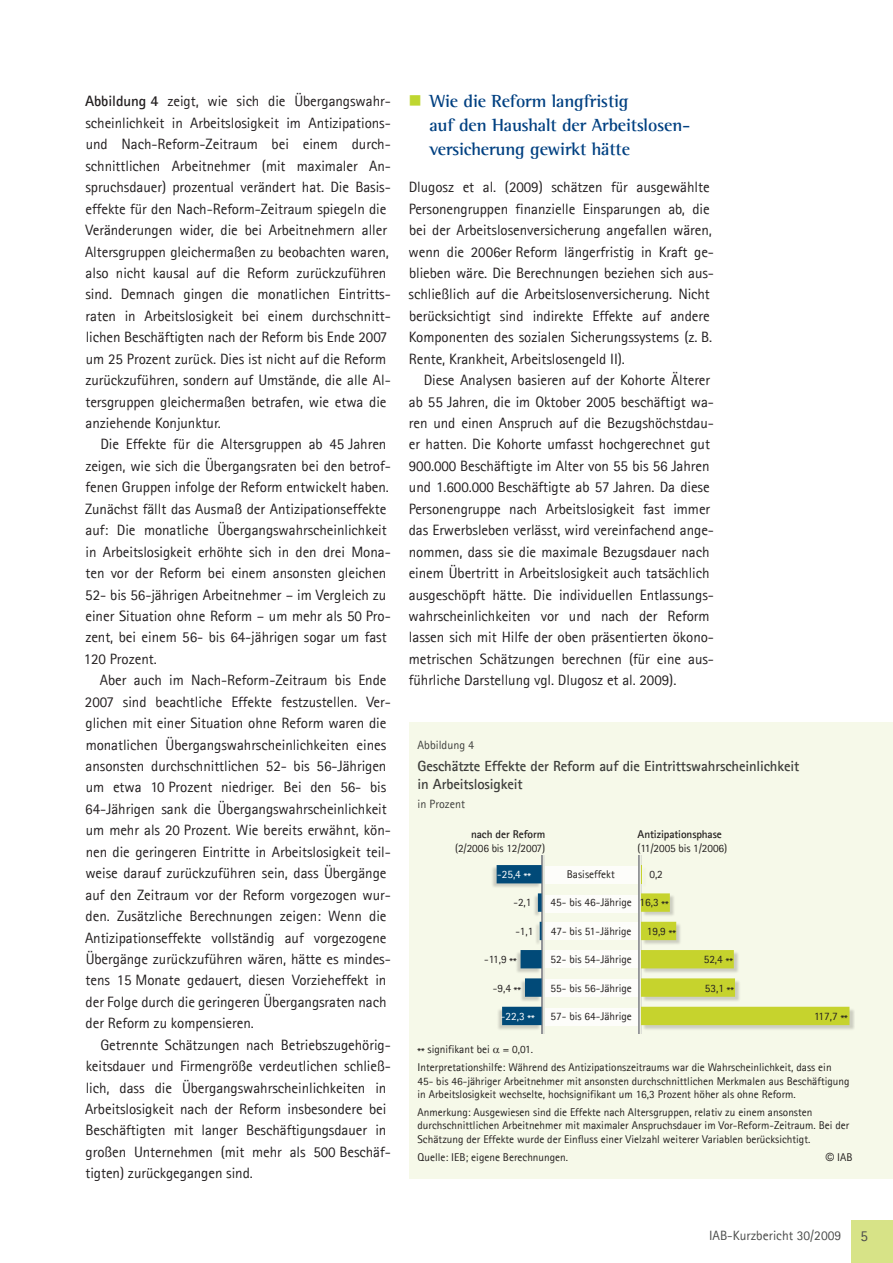
<style>
.page{position:relative;width:893px;height:1263px;background:#fff}
.page>*{position:absolute;margin:0;border:0;box-sizing:border-box;transform-origin:0 0}
.t1{font:700 18px/24px "Agfa Rotis Semi Serif";letter-spacing:-.01em;color:#014081}
.t2{font:15px/21.5px "Agfa Rotis Sans Serif";letter-spacing:-.005em;color:#231f20}
.t3{font:15px "Agfa Rotis Sans Serif";color:#4b4c4b}
.t4{font:700 14.7px/18px "Agfa Rotis Sans Serif";letter-spacing:-.01em;color:#3e3e3c}
.t5{font:13.5px "Agfa Rotis Sans Serif";color:#4b4c4b}
.t6{font:12px "Agfa Rotis Sans Serif";color:#3e3e3c}
.t7{font:11.25px/13.5px "Agfa Rotis Sans Serif";color:#221e1d}
.t8{font:11.25px "Agfa Rotis Sans Serif";color:#231f20}
.t9{font:700 11.25px "Agfa Rotis Sans Serif";letter-spacing:-.01em;color:#221e1d}
.t10{font:11.25px "Agfa Rotis Sans Serif";color:#fff}
.s1{font-weight:700}
.s2{font-family:"Arial"}
</style>
<div class="page">
<div style="left:851px;top:1220px;width:42px;height:43px;background:#d7e387"></div>
<div style="left:409px;top:723px;width:484px;height:456px;background:#f6f9e9"></div>
<div style="left:543px;top:895px;width:97px;height:17px;background:#fff"></div>
<div style="left:543px;top:922px;width:97px;height:17px;background:#fff"></div>
<div style="left:543px;top:950px;width:97px;height:17px;background:#fff"></div>
<div style="left:543px;top:979px;width:97px;height:17px;background:#fff"></div>
<div style="left:543px;top:1008px;width:97px;height:17px;background:#fff"></div>
<div style="left:543px;top:866px;width:97px;height:17px;background:#fff"></div>
<svg style="left:542px;top:855px;width:3px;height:179px"></svg>
<div style="left:491px;top:866px;width:49px;height:165px;background:#231f20;opacity:.2"></div>
<svg style="left:497px;top:865px;width:45px;height:18px"></svg>
<svg style="left:538px;top:893px;width:4px;height:19px"></svg>
<svg style="left:540px;top:922px;width:2px;height:18px"></svg>
<svg style="left:521px;top:950px;width:21px;height:18px"></svg>
<svg style="left:525px;top:978px;width:17px;height:19px"></svg>
<svg style="left:502px;top:1007px;width:40px;height:18px"></svg>
<svg style="left:639px;top:855px;width:3px;height:179px"></svg>
<div style="left:642px;top:866px;width:213px;height:165px;background:#231f20;opacity:.2"></div>
<svg style="left:641px;top:865px;width:1px;height:18px"></svg>
<svg style="left:641px;top:893px;width:29px;height:19px"></svg>
<svg style="left:641px;top:922px;width:35px;height:18px"></svg>
<div style="left:641px;top:950px;width:93px;height:18px;background:#c6d32d"></div>
<svg style="left:641px;top:978px;width:94px;height:19px;background:#c7d332"></svg>
<div style="left:641px;top:1007px;width:208px;height:18px;background:#c6d32d"></div>
<p class="t2" style="left:85px;top:91px;width:307px"><span class="s1">Abbildung 4</span> zeigt, wie sich die Übergangswahr&shy;scheinlichkeit in Arbeitslosigkeit im Antizipations&shy;und Nach-Reform-Zeitraum bei einem durch&shy;schnittlichen Arbeitnehmer (mit maximaler An&shy;spruchsdauer) prozentual verändert hat. Die Basis&shy;effekte für den Nach-Reform-Zeitraum spiegeln die Veränderungen wider, die bei Arbeitnehmern aller Altersgruppen gleichermaßen zu beobachten waren, also nicht kausal auf die Reform zurückzuführen sind. Demnach gingen die monatlichen Eintritts&shy;raten in Arbeitslosigkeit bei einem durchschnitt&shy;lichen Beschäftigten nach der Reform bis Ende 2007 um 25 Prozent zurück. Dies ist nicht auf die Reform zurückzuführen, sondern auf Umstände, die alle Al&shy;tersgruppen gleichermaßen betrafen, wie etwa die anziehende Konjunktur.</p>
<p class="t2" style="left:84px;top:434px;width:309px;text-indent:17px">Die Effekte für die Altersgruppen ab 45 Jahren zeigen, wie sich die Übergangsraten bei den betrof&shy;fenen Gruppen infolge der Reform entwickelt haben.<br>Zunächst fällt das Ausmaß der Antizipationseffekte auf: Die monatliche Übergangswahrscheinlichkeit in Arbeitslosigkeit erhöhte sich in den drei Mona&shy;ten vor der Reform bei einem ansonsten gleichen 52- bis 56-jährigen Arbeitnehmer – im Vergleich zu einer Situation ohne Reform – um mehr als 50 Pro&shy;zent, bei einem 56- bis 64-jährigen sogar um fast 120 Prozent.</p>
<p class="t2" style="left:85px;top:669px;width:307px;text-indent:15px">Aber auch im Nach-Reform-Zeitraum bis Ende 2007 sind beachtliche Effekte festzustellen. Ver&shy;glichen mit einer Situation ohne Reform waren die monatlichen Übergangswahrscheinlichkeiten eines ansonsten durchschnittlichen 52- bis 56-Jährigen um etwa 10 Prozent niedriger. Bei den 56- bis 64-Jährigen sank die Übergangswahrscheinlichkeit um mehr als 20 Prozent. Wie bereits erwähnt, kön&shy;nen die geringeren Eintritte in Arbeitslosigkeit teil&shy;weise darauf zurückzuführen sein, dass Übergänge auf den Zeitraum vor der Reform vorgezogen wur&shy;den. Zusätzliche Berechnungen zeigen: Wenn die Antizipationseffekte vollständig auf vorgezogene Übergänge zurückzuführen wären, hätte es mindes&shy;tens 15 Monate gedauert, diesen Vorzieheffekt in der Folge durch die geringeren Übergangsraten nach der Reform zu kompensieren.</p>
<p class="t2" style="left:85px;top:1034px;width:307px;text-indent:15px">Getrennte Schätzungen nach Betriebszugehörig&shy;keitsdauer und Firmengröße verdeutlichen schließ&shy;lich, dass die Übergangswahrscheinlichkeiten in Arbeitslosigkeit nach der Reform insbesondere bei Beschäftigten mit langer Beschäftigungsdauer in großen Unternehmen (mit mehr als 500 Beschäf&shy;tigten) zurückgegangen sind.</p>
<p class="t1" style="left:429px;top:89px;width:263px">Wie die Reform langfristig<br>auf den Haushalt der Arbeitslosen&shy;versicherung gewirkt hätte</p>
<p class="t2" style="left:409px;top:176px;width:307px">Dlugosz et al. (2009) schätzen für ausgewählte Personengruppen finanzielle Einsparungen ab, die bei der Arbeitslosenversicherung angefallen wären, wenn die 2006er Reform längerfristig in Kraft ge&shy;blieben wäre. Die Berechnungen beziehen sich aus&shy;schließlich auf die Arbeitslosenversicherung. Nicht berücksichtigt sind indirekte Effekte auf andere Komponenten des sozialen Sicherungssystems (z. B.<br>Rente, Krankheit, Arbeitslosengeld II).</p>
<p class="t2" style="left:409px;top:369px;width:307px;text-indent:15px">Diese Analysen basieren auf der Kohorte Älterer ab 55 Jahren, die im Oktober 2005 beschäftigt wa&shy;ren und einen Anspruch auf die Bezugshöchstdau&shy;er hatten. Die Kohorte umfasst hochgerechnet gut 900.000 Beschäftigte im Alter von 55 bis 56 Jahren und 1.600.000 Beschäftigte ab 57 Jahren. Da diese Personengruppe nach Arbeitslosigkeit fast immer das Erwerbsleben verlässt, wird vereinfachend ange&shy;nommen, dass sie die maximale Bezugsdauer nach einem Übertritt in Arbeitslosigkeit auch tatsächlich ausgeschöpft hätte. Die individuellen Entlassungs&shy;wahrscheinlichkeiten vor und nach der Reform lassen sich mit Hilfe der oben präsentierten ökono&shy;metrischen Schätzungen berechnen (für eine aus&shy;führliche Darstellung vgl. Dlugosz et al. 2009).</p>
<p class="t6" style="left:418px;top:738px;width:58px">Abbildung 4</p>
<p class="t4" style="left:418px;top:757px;width:383px">Geschätzte Effekte der Reform auf die Eintrittswahrscheinlichkeit in Arbeitslosigkeit</p>
<p class="t6" style="left:418px;top:797px;width:49px">in Prozent</p>
<p class="t9" style="left:471px;top:827px;width:76px">nach der Reform</p>
<p class="t7" style="left:455px;top:841px;width:92px">(2/2006 bis 12/2007)</p>
<p class="t9" style="left:638px;top:827px;width:86px">Antizipationsphase</p>
<p class="t7" style="left:638px;top:841px;width:91px">(11/2005 bis 1/2006)</p>
<p class="t8" style="left:649px;top:867px;width:15px">0,2</p>
<p class="t8" style="left:639px;top:896px;width:31px">16,3 **</p>
<p class="t8" style="left:647px;top:924px;width:31px">19,9 **</p>
<p class="t8" style="left:704px;top:953px;width:31px">52,4 **</p>
<p class="t8" style="left:705px;top:981px;width:31px">53,1 **</p>
<p class="t7" style="left:567px;top:867px;width:49px">Basiseffekt</p>
<p class="t7" style="left:551px;top:896px;width:83px">45- bis 46-Jährige</p>
<p class="t7" style="left:551px;top:924px;width:82px">47- bis 51-Jährige</p>
<p class="t7" style="left:551px;top:952px;width:83px">52- bis 54-Jährige</p>
<p class="t7" style="left:551px;top:981px;width:83px">55- bis 56-Jährige</p>
<p class="t7" style="left:551px;top:1009px;width:83px">57- bis 64-Jährige</p>
<p class="t10" style="left:497px;top:867px;width:35px">-25,4 **</p>
<p class="t8" style="left:513px;top:896px;width:20px">-2,1</p>
<p class="t8" style="left:515px;top:924px;width:20px">-1,1</p>
<p class="t8" style="left:484px;top:953px;width:34px">-11,9 **</p>
<p class="t8" style="left:493px;top:981px;width:30px">-9,4 **</p>
<p class="t10" style="left:501px;top:1009px;width:35px">-22,3 **</p>
<p class="t8" style="left:814px;top:1009px;width:35px">117,7 **</p>
<p class="t7" style="left:418px;top:1040px;width:416px;line-height:17.7px">** signifikant bei = 0,01.<br>Interpretationshilfe: Während des Antizipationszeitraums war die Wahrscheinlichkeit, dass ein</p>
<p class="t7" style="left:418px;top:1074px;width:433px">45- bis 46-jähriger Arbeitnehmer mit ansonsten durchschnittlichen Merkmalen aus Beschäftigung in Arbeitslosigkeit wechselte, hochsignifikant um 16,3 Prozent höher als ohne Reform.</p>
<p class="t7" style="left:418px;top:1105px;width:433px">Anmerkung: Ausgewiesen sind die Effekte nach Altersgruppen, relativ zu einem ansonsten durchschnittlichen Arbeitnehmer mit maximaler Anspruchsdauer im Vor-Reform-Zeitraum. Bei der<br>Schätzung der Effekte wurde der Einfluss einer Vielzahl weiterer Variablen berücksichtigt.</p>
<p class="t7" style="left:418px;top:1150px;width:152px">Quelle: IEB; eigene Berechnungen.</p>
<p class="t7" style="left:826px;top:1151px;width:28px"><span class="s2">©</span> IAB</p>
<p class="t5" style="left:709px;top:1227px;width:134px">IAB-Kurzbericht 30/2009</p>
<p class="t3" style="left:860px;top:1227px;width:9px">5</p>
</div>
